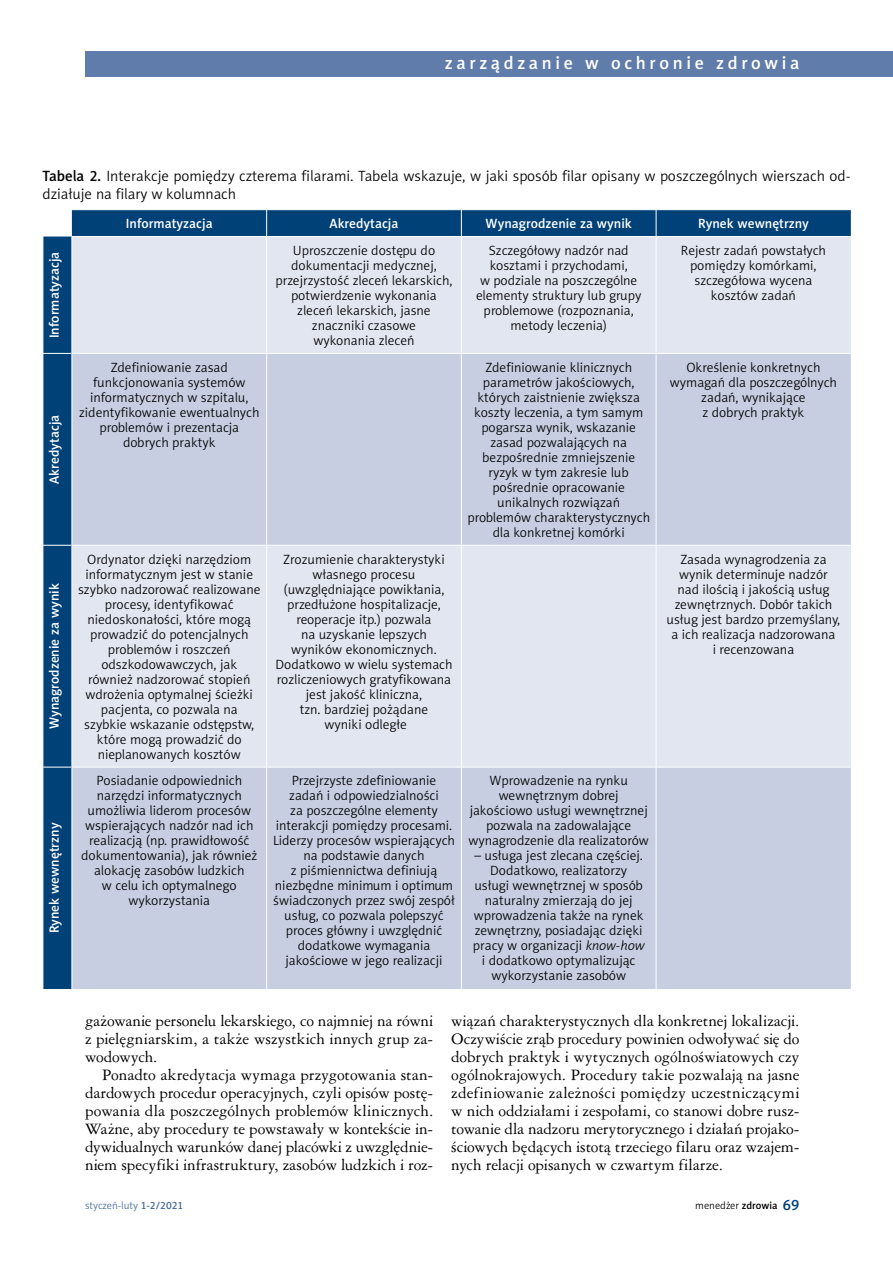
<style>
.page{position:relative;width:893px;height:1263px;background:#fff}
.page>*{position:absolute;margin:0;border:0;box-sizing:border-box;transform-origin:0 0}
.t1{font:18px "Naomi Sans EFN Medium";letter-spacing:.2em;color:#fff}
.t2{font:15px/18px "Ameri Garmnd PL";letter-spacing:.005em;color:#000;text-align:justify}
.t3{font:15px/18px "Naomi Sans EFN Light";color:#000}
.t4{font:13.5px/15px "Naomi Sans EFN Light";color:#000;text-align:center}
.t5{font:13.5px "Naomi Sans EFN Medium";color:#fff}
.t6{font:10.5px "Naomi Sans EFN Light";color:#456b9c}
.t7{font:10.5px "Naomi Sans EFN Light";color:#000}
.s1{font-family:"Naomi Sans EFN Medium"}
.s2{font-style:italic}
.s3{font-family:"Naomi Sans EFN Medium";font-size:15px;color:#004177}
</style>
<div class="page">
<div style="left:44px;top:210px;width:807px;height:779px;background:#004177"></div>
<div style="left:73px;top:237px;width:778px;height:116px;background:#e2e6f1"></div>
<svg style="left:73px;top:354px;width:778px;height:635px;background:#d0d6e7"></svg>
<svg style="left:266px;top:210px;width:1px;height:26px"></svg>
<svg style="left:461px;top:210px;width:1px;height:26px"></svg>
<svg style="left:656px;top:210px;width:1px;height:26px"></svg>
<svg style="left:43px;top:353px;width:29px;height:1px"></svg>
<svg style="left:43px;top:545px;width:29px;height:1px"></svg>
<svg style="left:44px;top:767px;width:28px;height:1px"></svg>
<hr style="left:266px;top:237px;width:1px;height:116px;background:#fff">
<hr style="left:461px;top:237px;width:1px;height:116px;background:#fff">
<hr style="left:656px;top:237px;width:1px;height:116px;background:#fff">
<hr style="left:72px;top:353px;width:195px;height:1px;background:#fff">
<hr style="left:267px;top:353px;width:194px;height:1px;background:#fff">
<hr style="left:266px;top:354px;width:1px;height:191px;background:#fff">
<hr style="left:461px;top:353px;width:195px;height:1px;background:#fff">
<hr style="left:461px;top:354px;width:1px;height:191px;background:#fff">
<hr style="left:656px;top:353px;width:195px;height:1px;background:#fff">
<hr style="left:656px;top:354px;width:1px;height:191px;background:#fff">
<hr style="left:72px;top:545px;width:195px;height:1px;background:#fff">
<hr style="left:267px;top:545px;width:194px;height:1px;background:#fff">
<hr style="left:266px;top:546px;width:1px;height:221px;background:#fff">
<hr style="left:461px;top:545px;width:195px;height:1px;background:#fff">
<hr style="left:461px;top:546px;width:1px;height:221px;background:#fff">
<hr style="left:656px;top:545px;width:195px;height:1px;background:#fff">
<hr style="left:656px;top:546px;width:1px;height:221px;background:#fff">
<hr style="left:72px;top:767px;width:195px;height:1px;background:#fff">
<hr style="left:267px;top:767px;width:194px;height:1px;background:#fff">
<hr style="left:266px;top:767px;width:1px;height:222px;background:#fff">
<hr style="left:461px;top:767px;width:195px;height:1px;background:#fff">
<hr style="left:461px;top:767px;width:1px;height:222px;background:#fff">
<hr style="left:656px;top:767px;width:195px;height:1px;background:#fff">
<hr style="left:656px;top:767px;width:1px;height:222px;background:#fff">
<hr style="left:72px;top:236px;width:195px;height:1px;background:#fff">
<hr style="left:267px;top:236px;width:194px;height:1px;background:#fff">
<hr style="left:461px;top:236px;width:195px;height:1px;background:#fff">
<hr style="left:656px;top:236px;width:195px;height:1px;background:#fff">
<hr style="left:72px;top:237px;width:1px;height:116px;background:#fff">
<hr style="left:72px;top:354px;width:1px;height:191px;background:#fff">
<hr style="left:72px;top:546px;width:1px;height:221px;background:#fff">
<hr style="left:72px;top:767px;width:1px;height:222px;background:#fff">
<svg style="left:43px;top:210px;width:29px;height:27px"></svg>
<div style="left:85px;top:51px;width:808px;height:26px;background:#607caa"></div>
<h1 class="t1" style="left:445px;top:52px;width:356px">zarządzanie w ochronie zdrowia</h1>
<p class="t3" style="left:43px;top:167px;width:809px"><span class="s1">Tabela 2.</span> Interakcje pomiędzy czterema filarami. Tabela wskazuje, w jaki sposób filar opisany w poszczególnych wierszach od&shy;działuje na filary w kolumnach</p>
<p class="t5" style="left:126px;top:215px;width:88px">Informatyzacja</p>
<p class="t5" style="left:330px;top:215px;width:70px">Akredytacja</p>
<p class="t5" style="left:486px;top:215px;width:148px">Wynagrodzenie za wynik</p>
<p class="t5" style="left:698px;top:215px;width:112px">Rynek wewnętrzny</p>
<p class="t5" style="left:46px;top:338px;width:88px;rotate:-90deg">Informatyzacja</p>
<p class="t4" style="left:276px;top:243px;width:178px">Uproszczenie dostępu do dokumentacji medycznej, przejrzystość zleceń lekarskich, potwierdzenie wykonania zleceń lekarskich, jasne znaczniki czasowe<br>wykonania zleceń</p>
<p class="t4" style="left:476px;top:243px;width:167px">Szczegółowy nadzór nad kosztami i przychodami,<br>w podziale na poszczególne elementy struktury lub grupy problemowe (rozpoznania, metody leczenia)</p>
<p class="t4" style="left:681px;top:243px;width:146px">Rejestr zadań powstałych pomiędzy komórkami, szczegółowa wycena kosztów zadań</p>
<p class="t5" style="left:46px;top:484px;width:70px;rotate:-90deg">Akredytacja</p>
<p class="t5" style="left:46px;top:729px;width:148px;rotate:-90deg">Wynagrodzenie za wynik</p>
<p class="t5" style="left:46px;top:933px;width:112px;rotate:-90deg">Rynek wewnętrzny</p>
<p class="t4" style="left:79px;top:360px;width:182px">Zdefiniowanie zasad funkcjonowania systemów informatycznych w szpitalu, zidentyfikowanie ewentualnych problemów i prezentacja dobrych praktyk</p>
<p class="t4" style="left:467px;top:360px;width:184px">Zdefiniowanie klinicznych parametrów jakościowych, których zaistnienie zwiększa koszty leczenia, a tym samym pogarsza wynik, wskazanie zasad pozwalających na bezpośrednie zmniejszenie ryzyk w tym zakresie lub pośrednie opracowanie unikalnych rozwiązań problemów charakterystycznych dla konkretnej komórki</p>
<p class="t4" style="left:670px;top:360px;width:169px">Określenie konkretnych wymagań dla poszczególnych zadań, wynikające<br>z dobrych praktyk</p>
<p class="t4" style="left:78px;top:551px;width:184px">Ordynator dzięki narzędziom informatycznym jest w stanie szybko nadzorować realizowane procesy, identyfikować niedoskonałości, które mogą prowadzić do potencjalnych problemów i roszczeń odszkodowawczych, jak również nadzorować stopień wdrożenia optymalnej ścieżki pacjenta, co pozwala na szybkie wskazanie odstępstw, które mogą prowadzić do nieplanowanych kosztów</p>
<p class="t4" style="left:275px;top:551px;width:179px">Zrozumienie charakterystyki własnego procesu (uwzględniające powikłania, przedłużone hospitalizacje, reoperacje itp.) pozwala<br>na uzyskanie lepszych wyników ekonomicznych.<br>Dodatkowo w wielu systemach rozliczeniowych gratyfikowana jest jakość kliniczna,<br>tzn. bardziej pożądane<br>wyniki odległe</p>
<p class="t4" style="left:667px;top:551px;width:175px">Zasada wynagrodzenia za wynik determinuje nadzór nad ilością i jakością usług zewnętrznych. Dobór takich usług jest bardzo przemyślany, a ich realizacja nadzorowana<br>i recenzowana</p>
<p class="t4" style="left:81px;top:773px;width:178px">Posiadanie odpowiednich narzędzi informatycznych umożliwia liderom procesów wspierających nadzór nad ich realizacją (np. prawidłowość dokumentowania), jak również alokację zasobów ludzkich<br>w celu ich optymalnego wykorzystania</p>
<p class="t4" style="left:273px;top:773px;width:183px">Przejrzyste zdefiniowanie zadań i odpowiedzialności<br>za poszczególne elementy interakcji pomiędzy procesami.<br>Liderzy procesów wspierających na podstawie danych<br>z piśmiennictwa definiują niezbędne minimum i optimum świadczonych przez swój zespół usług, co pozwala polepszyć proces główny i uwzględnić dodatkowe wymagania jakościowe w jego realizacji</p>
<p class="t4" style="left:468px;top:773px;width:182px">Wprowadzenie na rynku wewnętrznym dobrej jakościowo usługi wewnętrznej pozwala na zadowalające wynagrodzenie dla realizatorów</p>
<p class="t4" style="left:473px;top:848px;width:173px">– usługa jest zlecana częściej.<br>Dodatkowo, realizatorzy usługi wewnętrznej w sposób naturalny zmierzają do jej wprowadzenia także na rynek zewnętrzny, posiadając dzięki pracy w organizacji <span class="s2">know-how </span>i dodatkowo optymalizując wykorzystanie zasobów</p>
<p class="t2" style="left:451px;top:1011px;width:350px">wiązań charakterystycznych dla konkretnej lokalizacji.<br>Oczywiście zrąb procedury powinien odwoływać się do dobrych praktyk i wytycznych ogólnoświatowych czy ogólnokrajowych. Procedury takie pozwalają na jasne zdefiniowanie zależności pomiędzy uczestniczącymi w nich oddziałami i zespołami, co stanowi dobre rusz&shy;towanie dla nadzoru merytorycznego i działań projako&shy;ściowych będących istotą trzeciego filaru oraz wzajem&shy;nych relacji opisanych w czwartym filarze.</p>
<p class="t2" style="left:85px;top:1011px;width:350px">gażowanie personelu lekarskiego, co najmniej na równi z pielęgniarskim, a także wszystkich innych grup za&shy;wodowych.</p>
<p class="t2" style="left:85px;top:1065px;width:350px;text-indent:17px">Ponadto akredytacja wymaga przygotowania stan&shy;dardowych procedur operacyjnych, czyli opisów postę&shy;powania dla poszczególnych problemów klinicznych.<br>Ważne, aby procedury te powstawały w kontekście in&shy;dywidualnych warunków danej placówki z uwzględnie&shy;niem specyfiki infrastruktury, zasobów ludzkich i roz-</p>
<p class="t6" style="left:85px;top:1199px;width:100px">styczeń-luty <span class="s1">1-2/2021</span></p>
<p class="t7" style="left:695px;top:1199px;width:106px">menedżer <span class="s1">zdrowia</span> <span class="s3">69</span></p>
</div>
